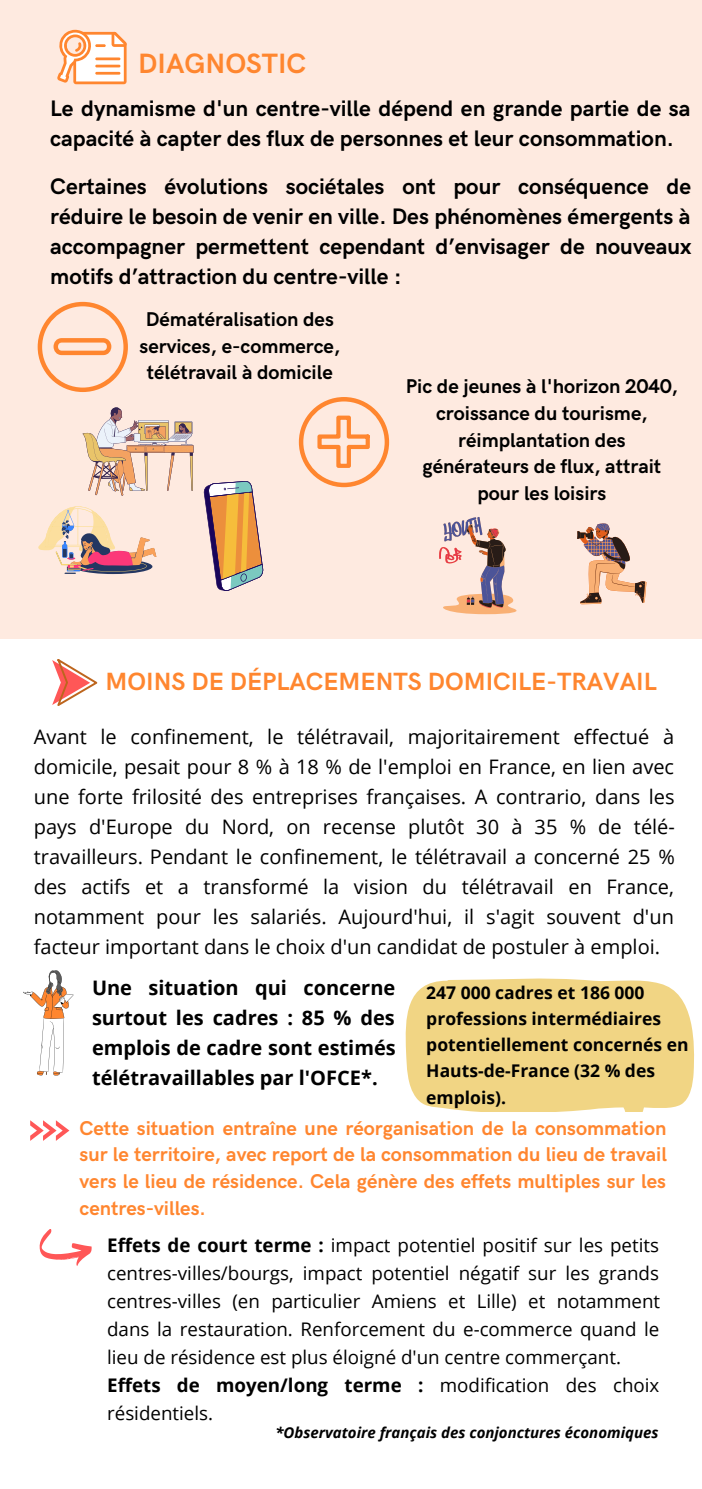
<style>
.page{position:relative;width:702px;height:1489px;background:#fff}
.page>*{position:absolute;margin:0;border:0;box-sizing:border-box;transform-origin:0 0}
.t1{font:700 28px "HK Grotesk";color:#ff862f}
.t2{font:700 25px "HK Grotesk";color:#ff862f}
.t3{font:700 22.5px/30px "HK Grotesk";color:#000}
.t4{font:20px/30px "Open Sans";color:#000;text-align:justify}
.t5{font:700 20px/26.8px "HK Grotesk";color:#ff862f;text-align:justify}
.t6{font:700 20px/26.8px "HK Grotesk";color:#000;text-align:center}
.t7{font:700 20px/30px "Open Sans";color:#000;text-align:justify}
.t8{font:18.75px/28px "Open Sans";color:#000}
.t9{font:700 17.5px/26.2px "Open Sans";color:#000}
.t10{font:italic 700 15px "Open Sans";color:#000}
.s1{font-weight:700}
</style>
<div class="page">
<div style="left:0;top:0;width:701px;height:639px;background:#feeae0"></div>
<svg style="left:83px;top:407px;width:110px;height:89px"></svg>
<svg style="left:38px;top:506px;width:118px;height:68px"></svg>
<svg style="left:203px;top:481px;width:60px;height:110px"></svg>
<svg style="left:38px;top:302px;width:90px;height:90px"></svg>
<svg style="left:299px;top:397px;width:90px;height:90px"></svg>
<svg style="left:439px;top:517px;width:78px;height:97px"></svg>
<svg style="left:577px;top:523px;width:69px;height:81px"></svg>
<svg style="left:30px;top:1120px;width:39px;height:21px"></svg>
<svg style="left:23px;top:970px;width:51px;height:105px"></svg>
<svg style="left:405px;top:978px;width:289px;height:133px;background:#f1d78c"></svg>
<svg style="left:39px;top:1229px;width:53px;height:37px"></svg>
<svg style="left:57px;top:30px;width:70px;height:54px"></svg>
<hr style="left:95px;top:57px;width:25px;height:3px;background:#ff862f">
<hr style="left:95px;top:65px;width:25px;height:2px;background:#ff862f">
<hr style="left:95px;top:72px;width:25px;height:3px;background:#ff862f">
<svg style="left:52px;top:659px;width:45px;height:47px"></svg>
<h1 class="t1" style="left:138px;top:48px;width:169px">DIAGNOSTIC</h1>
<p class="t3" style="left:50px;top:95px;width:641px">Le dynamisme d'un centre-ville dépend en grande partie de sa capacité à capter des flux de personnes et leur consommation.</p>
<p class="t3" style="left:50px;top:173px;width:642px;text-align:justify">Certaines évolutions sociétales ont pour conséquence de réduire le besoin de venir en ville. Des phénomènes émergents à accompagner permettent cependant d’envisager de nouveaux motifs d’attraction du centre-ville :</p>
<p class="t6" style="left:139px;top:307px;width:202px">Dématéralisation des services, e-commerce, télétravail à domicile</p>
<p class="t6" style="left:405px;top:374px;width:273px">Pic de jeunes à l'horizon 2040, croissance du tourisme, réimplantation des générateurs de flux, attrait pour les loisirs</p>
<p class="t2" style="left:106px;top:667px;width:552px">MOINS DE DÉPLACEMENTS DOMICILE-TRAVAIL</p>
<p class="t4" style="left:34px;top:721px;width:642px">Avant le confinement, le télétravail, majoritairement effectué à domicile, pesait pour 8 % à 18 % de l'emploi en France, en lien avec une forte frilosité des entreprises françaises. A contrario, dans les pays d'Europe du Nord, on recense plutôt 30 à 35 % de télé&shy;travailleurs. Pendant le confinement, le télétravail a concerné 25 % des actifs et a transformé la vision du télétravail en France, notamment pour les salariés. Aujourd'hui, il s'agit souvent d'un facteur important dans le choix d'un candidat de postuler à emploi.</p>
<p class="t7" style="left:92px;top:972px;width:305px">Une situation qui concerne surtout les cadres : 85 % des emplois de cadre sont estimés télétravaillables par l'OFCE*.</p>
<p class="t9" style="left:426px;top:979px;width:264px">247 000 cadres et 186 000 professions intermédiaires potentiellement concernés en<br>Hauts-de-France (32 % des emplois).</p>
<p class="t5" style="left:79px;top:1115px;width:588px">Cette situation entraîne une réorganisation de la consommation sur le territoire, avec report de la consommation du lieu de travail vers le lieu de résidence. Cela génère des effets multiples sur les centres-villes.</p>
<p class="t8" style="left:107px;top:1230px;width:554px"><span class="s1">Effets de court terme :</span> impact potentiel positif sur les petits centres-villes/bourgs, impact potentiel négatif sur les grands centres-villes (en particulier Amiens et Lille) et notamment dans la restauration. Renforcement du e-commerce quand le lieu de résidence est plus éloigné d'un centre commerçant.<br><span class="s1">Effets de moyen/long terme :</span> modification des choix résidentiels.</p>
<p class="t10" style="left:275px;top:1421px;width:384px">*Observatoire français des conjonctures économiques</p>
</div>
